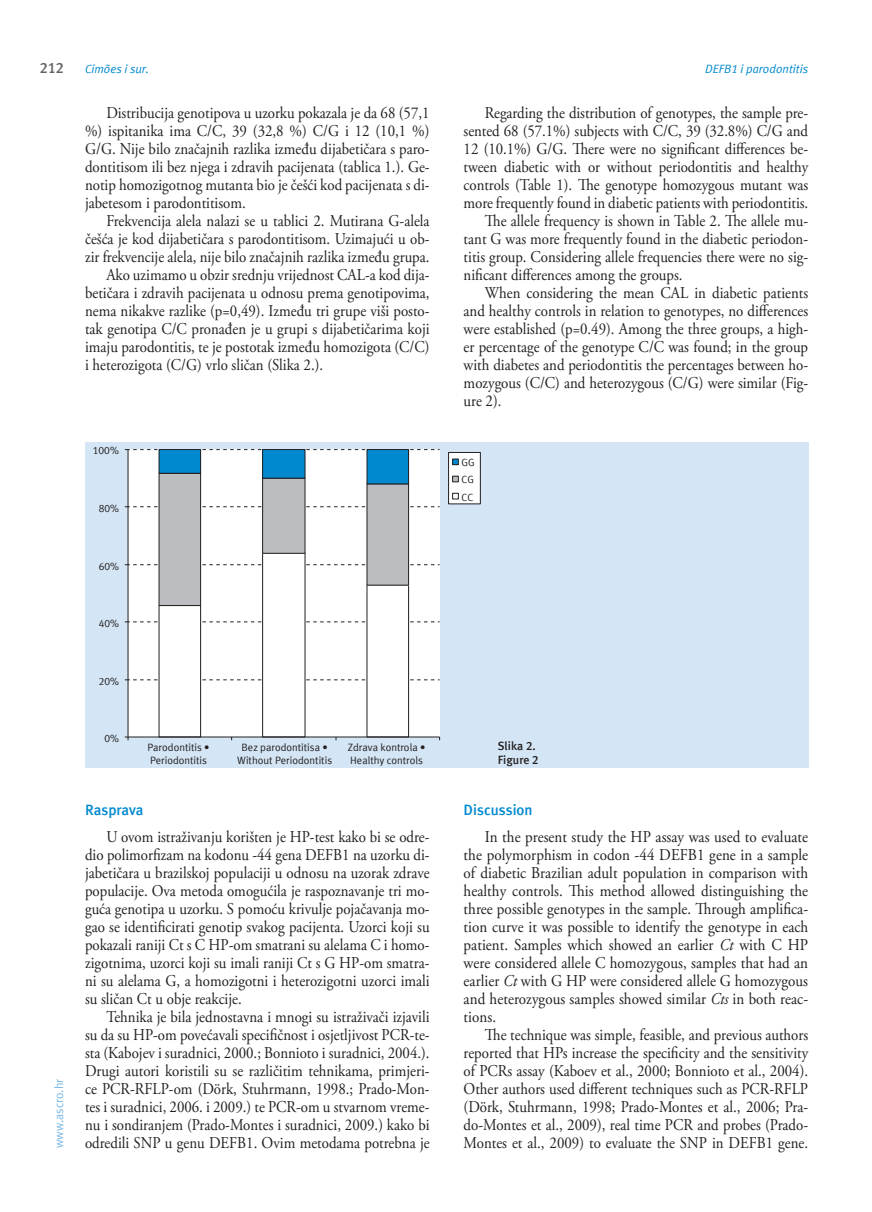
<style>
.page{position:relative;width:872px;height:1212px;background:#fff}
.page>*{position:absolute;margin:0;border:0;box-sizing:border-box;transform-origin:0 0}
.t1{font:16.5px/18px "Adobe Garamond Pro";color:#231f20;text-align:justify;scale:.9 1}
.t2{font:16.5px/18px "Adobe Garamond Pro";color:#231f20;text-align:justify;scale:.91 1}
.t3{font:700 15px "Meta ASC";color:#0089cf}
.t4{font:700 15px "Meta ASC";color:#636366}
.t5{font:italic 12px "Meta ASC";color:#0089cf}
.t6{font:700 12px/13.5px "Meta ASC";color:#231f20}
.t7{font:12px "Meta ASC";color:#77b6e4}
.t8{font:10.65px/12.8px "Meta ASC";color:#231f20}
.s1{font-style:italic}
</style>
<div class="page">
<div style="left:85px;top:442px;width:723px;height:326px;background:#d4e6f6"></div>
<div style="left:128px;top:450px;width:311px;height:287px;background:#fff"></div>
<div style="left:159px;top:605px;width:42px;height:132px;border:1px solid #231f20"></div>
<div style="left:262px;top:553px;width:43px;height:184px;border:1px solid #231f20"></div>
<div style="left:366px;top:585px;width:43px;height:152px;border:1px solid #231f20"></div>
<div style="left:159px;top:473px;width:42px;height:132px;background:#bcbdc0"></div>
<div style="left:159px;top:473px;width:42px;height:133px;border:1px solid #231f20"></div>
<div style="left:263px;top:478px;width:42px;height:75px;background:#bcbdc0"></div>
<div style="left:262px;top:478px;width:43px;height:76px;border:1px solid #231f20"></div>
<div style="left:367px;top:484px;width:41px;height:101px;background:#bcbdc0"></div>
<div style="left:366px;top:483px;width:43px;height:102px;border:1px solid #231f20"></div>
<div style="left:159px;top:450px;width:42px;height:23px;background:#0089cf"></div>
<div style="left:159px;top:449px;width:42px;height:25px;border:1px solid #231f20"></div>
<div style="left:263px;top:450px;width:42px;height:28px;background:#0089cf"></div>
<div style="left:262px;top:449px;width:43px;height:30px;border:1px solid #231f20"></div>
<div style="left:367px;top:450px;width:41px;height:34px;background:#0089cf"></div>
<hr style="left:128px;top:450px;width:1px;height:287px;background:#231f20">
<svg style="left:125px;top:679px;width:314px;height:1px"></svg>
<svg style="left:125px;top:621px;width:314px;height:2px"></svg>
<svg style="left:125px;top:564px;width:314px;height:1px"></svg>
<svg style="left:125px;top:506px;width:314px;height:1px"></svg>
<svg style="left:125px;top:449px;width:314px;height:1px"></svg>
<hr style="left:128px;top:736px;width:311px;height:1px;background:#231f20">
<svg style="left:125px;top:736px;width:4px;height:4px"></svg>
<div style="left:448px;top:452px;width:32px;height:52px;background:#fff"></div>
<div style="left:448px;top:452px;width:33px;height:52px;border:1px solid #231f20"></div>
<div style="left:452px;top:459px;width:7px;height:6px;border:1px solid #231f20"></div>
<div style="left:452px;top:476px;width:7px;height:6px;border:1px solid #231f20"></div>
<div style="left:452px;top:493px;width:7px;height:6px;border:1px solid #231f20"></div>
<p class="t4" style="left:40px;top:59px;width:26px">212</p>
<p class="t5" style="left:705px;top:62px;width:104px">DEFB1 i parodontitis</p>
<p class="t5" style="left:85px;top:62px;width:65px">Cimões i sur.</p>
<p class="t1" style="left:85px;top:105px;width:384px;text-indent:21px">Distribucija genotipova u uzorku pokazala je da 68 (57,1 %) ispitanika ima C/C, 39 (32,8 %) C/G i 12 (10,1 %)<br>G/G. Nije bilo značajnih razlika između dijabetičara s paro&shy;dontitisom ili bez njega i zdravih pacijenata (tablica 1.). Ge&shy;notip homozigotnog mutanta bio je češći kod pacijenata s di&shy;jabetesom i parodontitisom.</p>
<p class="t1" style="left:106px;top:213px;width:361px">Frekvencija alela nalazi se u tablici 2. Mutirana G-alela</p>
<p class="t1" style="left:85px;top:231px;width:384px">češća je kod dijabetičara s parodontitisom. Uzimajući u ob-</p>
<p class="t1" style="left:85px;top:249px;width:384px">zir frekvencije alela, nije bilo značajnih razlika između grupa.</p>
<p class="t1" style="left:106px;top:267px;width:361px">Ako uzimamo u obzir srednju vrijednost CAL-a kod dija-</p>
<p class="t1" style="left:85px;top:285px;width:384px">betičara i zdravih pacijenata u odnosu prema genotipovima,</p>
<p class="t1" style="left:85px;top:303px;width:384px">nema nikakve razlike (p=0,49). Između tri grupe viši posto-</p>
<p class="t1" style="left:85px;top:321px;width:384px">tak genotipa C/C pronađen je u grupi s dijabetičarima koji</p>
<p class="t1" style="left:85px;top:339px;width:384px">imaju parodontitis, te je postotak između homozigota (C/C)</p>
<p class="t1" style="left:85px;top:357px;width:266px">i heterozigota (C/G) vrlo sličan (Slika 2.).</p>
<p class="t7" style="left:52px;top:1148px;width:71px;rotate:-90deg">www.ascro.hr</p>
<p class="t8" style="left:93px;top:444px;width:27px">100%</p>
<p class="t8" style="left:99px;top:501px;width:22px">80%</p>
<p class="t8" style="left:99px;top:559px;width:22px">60%</p>
<p class="t8" style="left:99px;top:616px;width:22px">40%</p>
<p class="t8" style="left:99px;top:674px;width:22px">20%</p>
<p class="t8" style="left:104px;top:732px;width:16px">0%</p>
<p class="t8" style="left:147px;top:741px;width:64px">Parodontitis •<br>Periodontitis</p>
<p class="t8" style="left:237px;top:741px;width:96px;text-align:center">Bez parodontitisa •<br>Without Periodontitis</p>
<p class="t8" style="left:348px;top:741px;width:79px">Zdrava kontrola •<br>Healthy controls</p>
<p class="t3" style="left:85px;top:801px;width:60px">Rasprava</p>
<p class="t1" style="left:85px;top:828px;width:384px;text-indent:21px">U ovom istraživanju korišten je HP-test kako bi se odre&shy;dio polimorfizam na kodonu -44 gena DEFB1 na uzorku di&shy;jabetičara u brazilskoj populaciji u odnosu na uzorak zdrave populacije. Ova metoda omogućila je raspoznavanje tri mo&shy;guća genotipa u uzorku. S pomoću krivulje pojačavanja mo&shy;gao se identificirati genotip svakog pacijenta. Uzorci koji su pokazali raniji Ct s C HP-om smatrani su alelama C i homo&shy;zigotnima, uzorci koji su imali raniji Ct s G HP-om smatra&shy;ni su alelama G, a homozigotni i heterozigotni uzorci imali su sličan Ct u obje reakcije.</p>
<p class="t1" style="left:85px;top:1008px;width:384px;text-indent:21px">Tehnika je bila jednostavna i mnogi su istraživači izjavili su da su HP-om povećavali specifičnost i osjetljivost PCR-te&shy;sta (Kabojev i suradnici, 2000.; Bonnioto i suradnici, 2004.).<br>Drugi autori koristili su se različitim tehnikama, primjeri&shy;ce PCR-RFLP-om (Dörk, Stuhrmann, 1998.; Prado-Mon&shy;tes i suradnici, 2006. i 2009.) te PCR-om u stvarnom vreme&shy;nu i sondiranjem (Prado-Montes i suradnici, 2009.) kako bi odredili SNP u genu DEFB1. Ovim metodama potrebna je</p>
<p class="t1" style="left:485px;top:105px;width:361px">Regarding the distribution of genotypes, the sample pre-</p>
<p class="t1" style="left:463px;top:123px;width:384px">sented 68 (57.1%) subjects with C/C, 39 (32.8%) C/G and</p>
<p class="t1" style="left:463px;top:141px;width:384px">12 (10.1%) G/G. There were no significant differences be-</p>
<p class="t1" style="left:463px;top:159px;width:384px">tween diabetic with or without periodontitis and healthy</p>
<p class="t1" style="left:463px;top:177px;width:384px">controls (Table 1). The genotype homozygous mutant was</p>
<p class="t1" style="left:463px;top:195px;width:384px">more frequently found in diabetic patients with periodontitis.</p>
<p class="t1" style="left:485px;top:213px;width:361px">The allele frequency is shown in Table 2. The allele mu-</p>
<p class="t1" style="left:463px;top:231px;width:384px">tant G was more frequently found in the diabetic periodon-</p>
<p class="t1" style="left:463px;top:249px;width:384px">titis group. Considering allele frequencies there were no sig-</p>
<p class="t1" style="left:463px;top:267px;width:245px">nificant differences among the groups.</p>
<p class="t1" style="left:485px;top:285px;width:361px">When considering the mean CAL in diabetic patients</p>
<p class="t1" style="left:463px;top:303px;width:384px">and healthy controls in relation to genotypes, no differences</p>
<p class="t1" style="left:463px;top:321px;width:384px">were established (p=0.49). Among the three groups, a high-</p>
<p class="t1" style="left:463px;top:339px;width:384px">er percentage of the genotype C/C was found; in the group</p>
<p class="t1" style="left:463px;top:357px;width:384px">with diabetes and periodontitis the percentages between ho-</p>
<p class="t1" style="left:463px;top:375px;width:384px">mozygous (C/C) and heterozygous (C/G) were similar (Fig-</p>
<p class="t1" style="left:463px;top:393px;width:44px">ure 2).</p>
<p class="t8" style="left:461px;top:454px;width:15px;line-height:17.1px;text-align:justify">GG CG CC</p>
<p class="t6" style="left:497px;top:739px;width:42px">Slika 2.<br>Figure 2</p>
<p class="t3" style="left:463px;top:801px;width:71px">Discussion</p>
<p class="t2" style="left:463px;top:828px;width:380px;text-indent:21px">In the present study the HP assay was used to evaluate the polymorphism in codon -44 DEFB1 gene in a sample of diabetic Brazilian adult population in comparison with healthy controls. This method allowed distinguishing the three possible genotypes in the sample. Through amplifica&shy;tion curve it was possible to identify the genotype in each patient. Samples which showed an earlier <span class="s1">Ct</span> with C HP were considered allele C homozygous, samples that had an earlier <span class="s1">Ct</span> with G HP were considered allele G homozygous and heterozygous samples showed similar <span class="s1">Cts</span> in both reac&shy;tions.</p>
<p class="t1" style="left:463px;top:1026px;width:384px;text-indent:21px">The technique was simple, feasible, and previous authors reported that HPs increase the specificity and the sensitivity of PCRs assay (Kaboev et al., 2000; Bonnioto et al., 2004).<br>Other authors used different techniques such as PCR-RFLP (Dörk, Stuhrmann, 1998; Prado-Montes et al., 2006; Pra&shy;do-Montes et al., 2009), real time PCR and probes (Prado-Montes et al., 2009) to evaluate the SNP in DEFB1 gene.</p>
</div>
